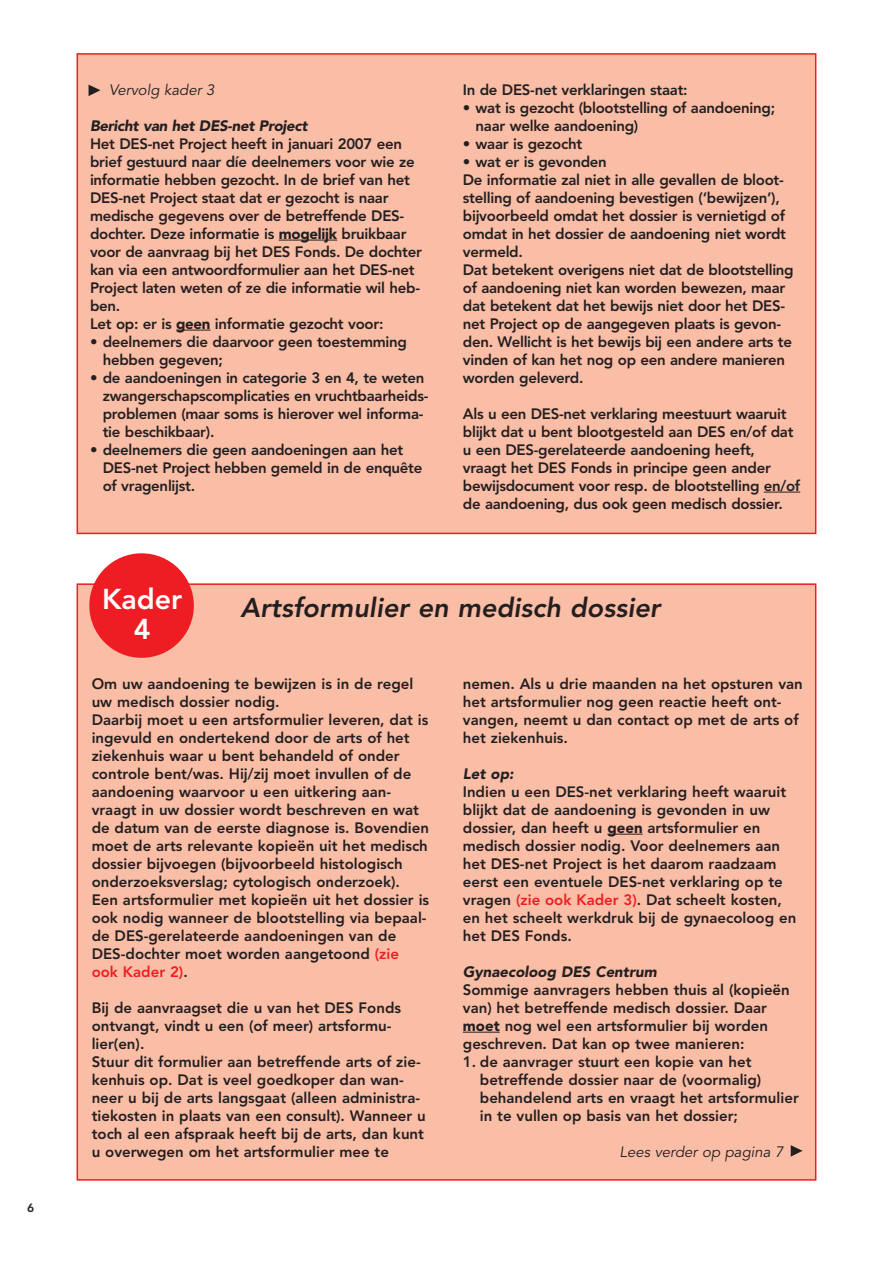
<style>
.page{position:relative;width:893px;height:1263px;background:#fff}
.page>*{position:absolute;margin:0;border:0;box-sizing:border-box;transform-origin:0 0}
.t1{font:800 28.5px "Avenir";color:#fff}
.t2{font:italic 800 27px "Avenir";color:#231f20}
.t3{font:800 15px/18px "Avenir";color:#231f20}
.t4{font:800 15px/18px "Avenir";letter-spacing:-.02em;color:#231f20}
.t5{font:italic 15px "Avenir";color:#231f20}
.t6{font:italic 900 15px "Avenir";letter-spacing:-.02em;color:#231f20}
.t7{font:italic 900 15px "Avenir";color:#231f20}
.t8{font:800 12px "Avenir";color:#231f20}
.s1{font-weight:900}
.s2{color:#ee1d23}
</style>
<div class="page">
<div style="left:77px;top:54px;width:739px;height:479px;background:#fabda6"></div>
<div style="left:77px;top:53px;width:739px;height:481px;border:2px solid #ee1d23"></div>
<hr style="left:279px;top:240px;width:58px;height:1px;background:#231f20">
<hr style="left:176px;top:330px;width:35px;height:1px;background:#231f20">
<hr style="left:764px;top:492px;width:36px;height:1px;background:#231f20">
<svg style="left:89px;top:85px;width:11px;height:11px"></svg>
<div style="left:77px;top:584px;width:739px;height:596px;background:#fabda6"></div>
<div style="left:89px;top:553px;width:105px;height:105px;background:#ee1d23;border-radius:50%"></div>
<hr style="left:607px;top:834px;width:36px;height:1px;background:#231f20">
<hr style="left:463px;top:1032px;width:37px;height:1px;background:#231f20">
<svg style="left:791px;top:1145px;width:12px;height:12px"></svg>
<p class="t8" style="left:27px;top:1203px;width:9px">6</p>
<p class="t5" style="left:109px;top:83px;width:107px">Vervolg kader 3</p>
<p class="t6" style="left:90px;top:119px;width:219px">Bericht van het DES-net Project</p>
<p class="t4" style="left:90px;top:136px;width:333px">Het DES-net Project heeft in januari 2007 een brief gestuurd naar díe deelnemers voor wie ze informatie hebben gezocht. In de brief van het DES-net Project staat dat er gezocht is naar medische gegevens over de betreffende DES&shy;dochter. Deze informatie is <span class="s1">mogelijk</span> bruikbaar voor de aanvraag bij het DES Fonds. De dochter kan via een antwoordformulier aan het DES-net Project laten weten of ze die informatie wil heb&shy;ben.<br>Let op: er is <span class="s1">geen</span> informatie gezocht voor:</p>
<p class="t4" style="left:103px;top:334px;width:306px;text-indent:-13px">• deelnemers die daarvoor geen toestemming hebben gegeven;</p>
<p class="t4" style="left:103px;top:370px;width:327px;text-indent:-13px">• de aandoeningen in categorie 3 en 4, te weten zwangerschapscomplicaties en vruchtbaarheids&shy;problemen (maar soms is hierover wel informa&shy;tie beschikbaar).</p>
<p class="t4" style="left:103px;top:442px;width:321px;text-indent:-13px">• deelnemers die geen aandoeningen aan het<br>DES-net Project hebben gemeld in de enquête of vragenlijst.</p>
<p class="t4" style="left:463px;top:82px;width:226px">In de DES-net verklaringen staat:</p>
<p class="t4" style="left:476px;top:100px;width:301px;text-indent:-13px">• wat is gezocht (blootstelling of aandoening; naar welke aandoening)</p>
<p class="t4" style="left:463px;top:136px;width:121px">• waar is gezocht</p>
<p class="t4" style="left:463px;top:154px;width:332px">• wat er is gevonden<br>De informatie zal niet in alle gevallen de bloot&shy;stelling of aandoening bevestigen (‘bewijzen’), bijvoorbeeld omdat het dossier is vernietigd of omdat in het dossier de aandoening niet wordt vermeld.<br>Dat betekent overigens niet dat de blootstelling of aandoening niet kan worden bewezen, maar dat betekent dat het bewijs niet door het DES&shy;net Project op de aangegeven plaats is gevon&shy;den. Wellicht is het bewijs bij een andere arts te vinden of kan het nog op een andere manieren worden geleverd.</p>
<p class="t4" style="left:463px;top:406px;width:339px">Als u een DES-net verklaring meestuurt waaruit blijkt dat u bent blootgesteld aan DES en/of dat u een DES-gerelateerde aandoening heeft, vraagt het DES Fonds in principe geen ander bewijsdocument voor resp. de blootstelling en/of de aandoening, dus ook geen medisch dossier.</p>
<h1 class="t1" style="left:102px;top:587px;width:82px">Kader</h1>
<h2 class="t2" style="left:241px;top:596px;width:421px">Artsformulier en medisch dossier</h2>
<h1 class="t1" style="left:134px;top:617px;width:18px">4</h1>
<p class="t3" style="left:92px;top:676px;width:339px">Om uw aandoening te bewijzen is in de regel uw medisch dossier nodig.<br>Daarbij moet u een artsformulier leveren, dat is ingevuld en ondertekend door de arts of het ziekenhuis waar u bent behandeld of onder controle bent/was. Hij/zij moet invullen of de aandoening waarvoor u een uitkering aan&shy;vraagt in uw dossier wordt beschreven en wat de datum van de eerste diagnose is. Bovendien moet de arts relevante kopieën uit het medisch dossier bijvoegen (bijvoorbeeld histologisch onderzoeksverslag; cytologisch onderzoek).<br>Een artsformulier met kopieën uit het dossier is ook nodig wanneer de blootstelling via bepaal&shy;de DES-gerelateerde aandoeningen van de DES-dochter moet worden aangetoond <span class="s2">(zie<br>ook Kader 2)</span>.</p>
<p class="t3" style="left:92px;top:1000px;width:336px">Bij de aanvraagset die u van het DES Fonds ontvangt, vindt u een (of meer) artsformu&shy;lier(en).<br>Stuur dit formulier aan betreffende arts of zie&shy;kenhuis op. Dat is veel goedkoper dan wan&shy;neer u bij de arts langsgaat (alleen administra&shy;tiekosten in plaats van een consult). Wanneer u toch al een afspraak heeft bij de arts, dan kunt u overwegen om het artsformulier mee te</p>
<p class="t3" style="left:463px;top:676px;width:341px">nemen. Als u drie maanden na het opsturen van het artsformulier nog geen reactie heeft ont&shy;vangen, neemt u dan contact op met de arts of het ziekenhuis.</p>
<p class="t7" style="left:463px;top:767px;width:52px">Let op:</p>
<p class="t3" style="left:463px;top:784px;width:335px">Indien u een DES-net verklaring heeft waaruit blijkt dat de aandoening is gevonden in uw dossier, dan heeft u <span class="s1">geen</span> artsformulier en medisch dossier nodig. Voor deelnemers aan het DES-net Project is het daarom raadzaam eerst een eventuele DES-net verklaring op te vragen <span class="s2">(zie ook Kader 3)</span>. Dat scheelt kosten, en het scheelt werkdruk bij de gynaecoloog en het DES Fonds.</p>
<p class="t7" style="left:463px;top:965px;width:195px">Gynaecoloog DES Centrum</p>
<p class="t3" style="left:463px;top:982px;width:328px">Sommige aanvragers hebben thuis al (kopieën van) het betreffende medisch dossier. Daar <span class="s1">moet</span> nog wel een artsformulier bij worden geschreven. Dat kan op twee manieren:</p>
<p class="t3" style="left:480px;top:1054px;width:320px;text-indent:-17px">1. de aanvrager stuurt een kopie van het betreffende dossier naar de (voormalig) behandelend arts en vraagt het artsformulier in te vullen op basis van het dossier;</p>
<p class="t5" style="left:620px;top:1145px;width:165px">Lees verder op pagina 7</p>
</div>
